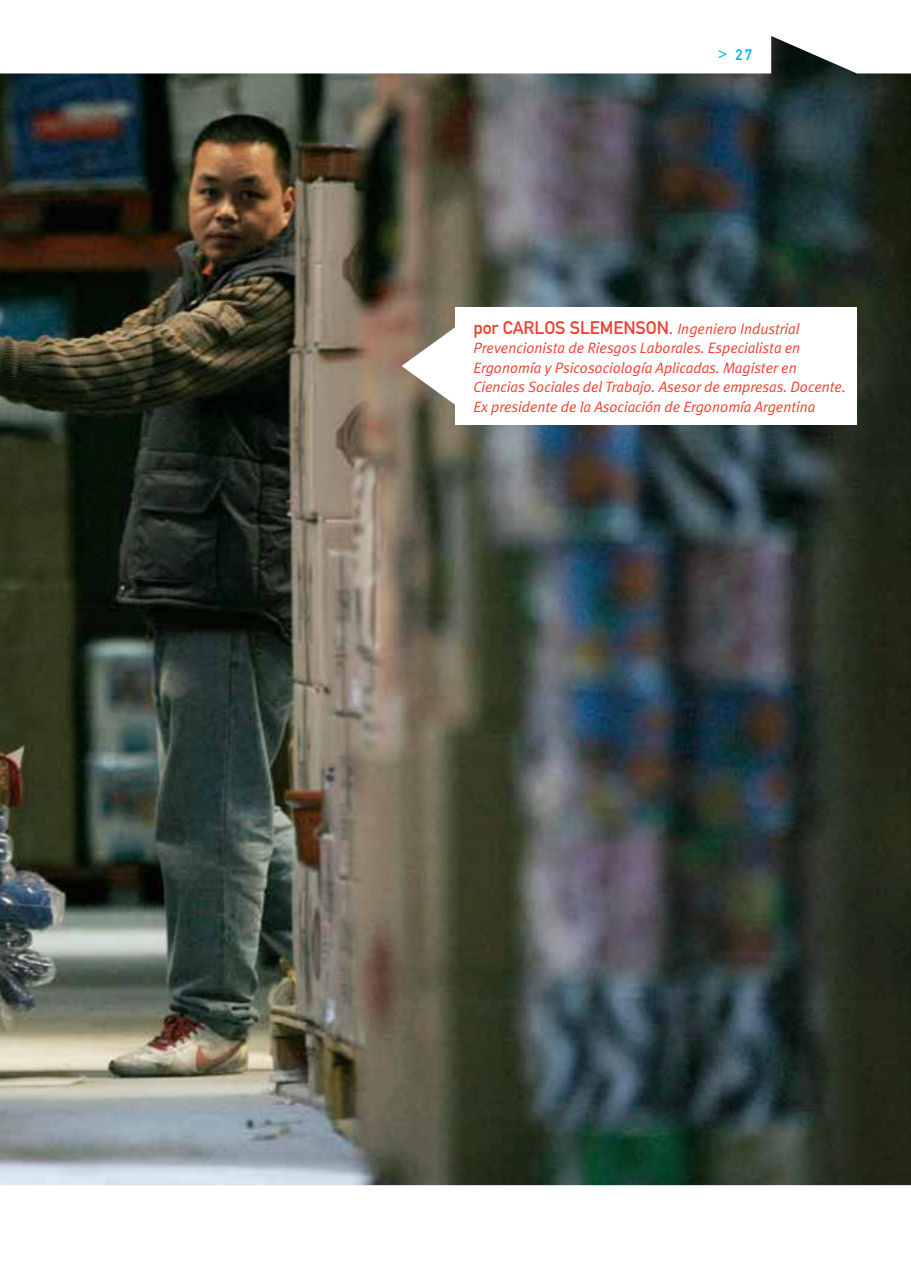
<style>
.page{position:relative;width:911px;height:1263px;background:#fff}
.page>*{position:absolute;margin:0;border:0;box-sizing:border-box;transform-origin:0 0}
.t1{font:18px "DIN Mittelschrift";letter-spacing:-.005em;color:#ef4130}
.t2{font:italic 15px/19.5px "Meta Plus Normal";letter-spacing:-.005em;color:#ef4130}
.t3{font:15px "DIN Mittelschrift";color:#00b3f0}
.s1{font-family:"Meta Plus Normal";font-style:italic;font-size:15px}
</style>
<div class="page">
<img style="left:0;top:36px;width:911px;height:1149px">
<div style="left:455px;top:308px;width:402px;height:116px;background:#fff"></div>
<svg style="left:401px;top:327px;width:54px;height:78px"></svg>
<p class="t3" style="left:718px;top:46px;width:35px">&gt; 27</p>
<p class="t1" style="left:473px;top:317px;width:328px">POR CARLOS SLEMENSON. <span class="s1">Ingeniero Industrial</span></p>
<p class="t2" style="left:473px;top:338px;width:374px">Prevencionista de Riesgos Laborales. Especialista en Ergonomía y Psicosociología Aplicadas. Magister en Ciencias Sociales del Trabajo. Asesor de empresas. Docente.<br>Ex presidente de la Asociación de Ergonomía Argentina</p>
</div>
